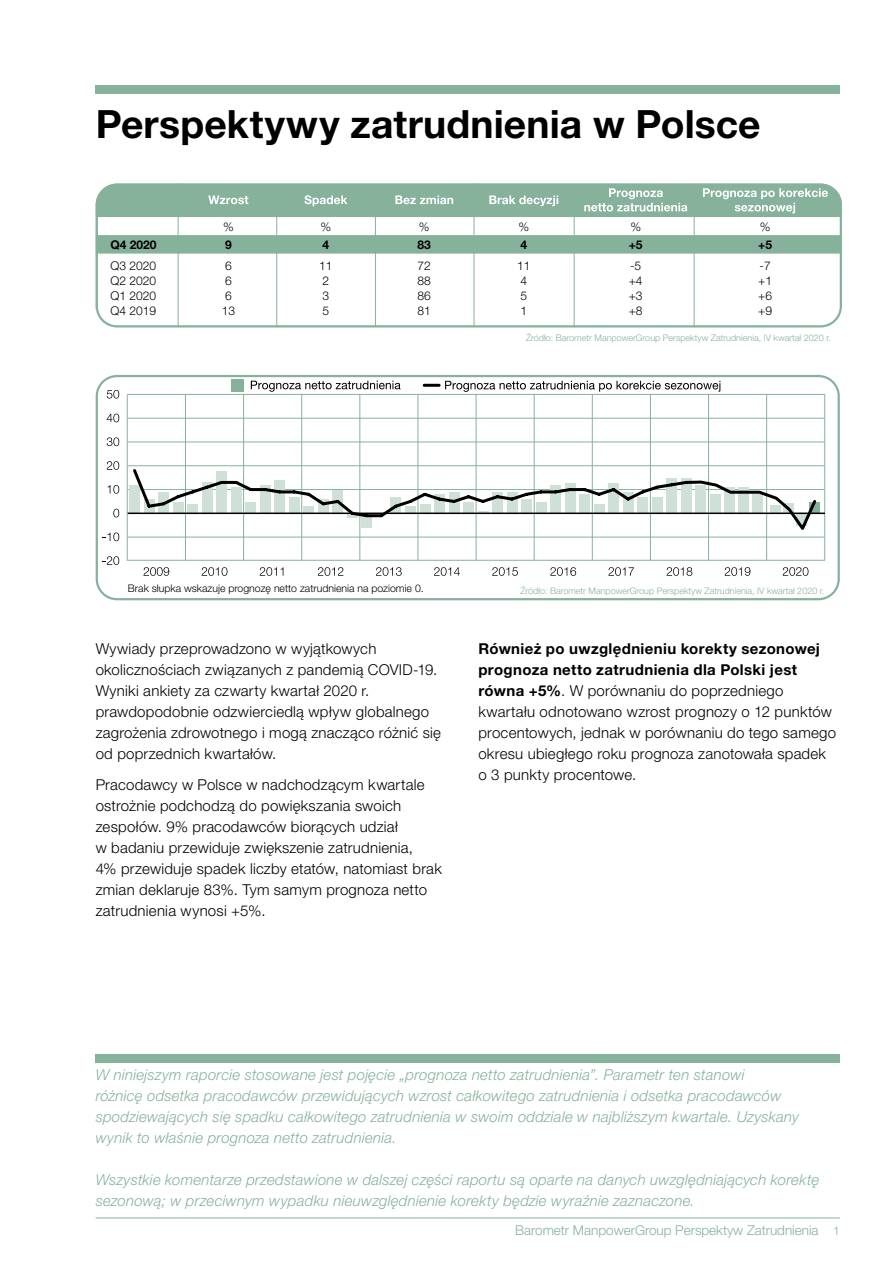
<style>
.page{position:relative;width:893px;height:1263px;background:#fff}
.page>*{position:absolute;margin:0;border:0;box-sizing:border-box;transform-origin:0 0}
.t1{font:700 39px "Helvetica Neue LT Pro";letter-spacing:.005em;color:#000}
.t2{font:300 15px/21px "Helvetica Neue LT Pro";letter-spacing:.015em;color:#000}
.t3{font:italic 300 15px/21px "Helvetica Neue LT Pro";letter-spacing:.015em;color:#86b29c}
.t4{font:300 13.5px "Helvetica Neue LT Pro";color:#86b29c}
.t5{font:300 12px "Helvetica Neue LT Pro";color:#000}
.t6{font:700 12px "Helvetica Neue LT Pro";color:#000}
.t7{font:300 10.5px "Helvetica Neue LT Pro";color:#000}
.t8{font:300 9px "Helvetica Neue LT Pro";color:#86b29c}
.s1{font-weight:700}
.s2{font-size:12px}
</style>
<div class="page">
<hr style="left:96px;top:1217px;width:744px;height:1px;background:#86b29c">
<div style="left:96px;top:85px;width:744px;height:9px;background:#86b29c"></div>
<div style="left:96px;top:1054px;width:744px;height:9px;background:#86b29c"></div>
<div style="left:96px;top:254px;width:746px;height:78px;background:linear-gradient(to right,#fff,#fff)"></div>
<svg style="left:96px;top:184px;width:746px;height:143px"></svg>
<hr style="left:694px;top:186px;width:1px;height:141px;background:#86b29c">
<hr style="left:574px;top:186px;width:1px;height:141px;background:#86b29c">
<hr style="left:474px;top:184px;width:1px;height:143px;background:#86b29c">
<hr style="left:375px;top:187px;width:1px;height:140px;background:#86b29c">
<hr style="left:276px;top:186px;width:1px;height:141px;background:#86b29c">
<hr style="left:178px;top:184px;width:1px;height:143px;background:#86b29c">
<svg style="left:208px;top:195px;width:40px;height:9px"></svg>
<svg style="left:304px;top:195px;width:43px;height:11px"></svg>
<svg style="left:395px;top:195px;width:58px;height:9px"></svg>
<svg style="left:489px;top:195px;width:69px;height:11px"></svg>
<svg style="left:584px;top:188px;width:103px;height:23px"></svg>
<svg style="left:703px;top:188px;width:125px;height:26px"></svg>
<svg style="left:96px;top:375px;width:744px;height:225px"></svg>
<hr style="left:424px;top:384px;width:15px;height:3px;background:#000">
<svg style="left:251px;top:381px;width:150px;height:11px"></svg>
<svg style="left:445px;top:381px;width:275px;height:11px"></svg>
<div style="left:231px;top:379px;width:13px;height:13px;background:#86b29c"></div>
<h1 class="t1" style="left:96px;top:100px;width:666px">Perspektywy zatrudnienia w Polsce</h1>
<p class="t5" style="left:223px;top:219px;width:12px">%</p>
<p class="t5" style="left:320px;top:219px;width:12px">%</p>
<p class="t5" style="left:419px;top:219px;width:12px">%</p>
<p class="t5" style="left:518px;top:219px;width:12px">%</p>
<p class="t5" style="left:630px;top:219px;width:12px">%</p>
<p class="t5" style="left:760px;top:219px;width:12px">%</p>
<p class="t6" style="left:110px;top:237px;width:48px">Q4 2020</p>
<p class="t6" style="left:225px;top:237px;width:8px">9</p>
<p class="t6" style="left:322px;top:237px;width:8px">4</p>
<p class="t6" style="left:418px;top:237px;width:15px">83</p>
<p class="t6" style="left:520px;top:237px;width:8px">4</p>
<p class="t6" style="left:629px;top:237px;width:15px">+5</p>
<p class="t6" style="left:758px;top:237px;width:15px">+5</p>
<p class="t5" style="left:110px;top:258px;width:47px">Q3 2020</p>
<p class="t5" style="left:225px;top:258px;width:8px">6</p>
<p class="t5" style="left:319px;top:258px;width:15px">11</p>
<p class="t5" style="left:417px;top:258px;width:15px">72</p>
<p class="t5" style="left:517px;top:258px;width:15px">11</p>
<p class="t5" style="left:630px;top:258px;width:13px">-5</p>
<p class="t5" style="left:760px;top:258px;width:13px">-7</p>
<p class="t5" style="left:110px;top:273px;width:47px">Q2 2020</p>
<p class="t5" style="left:225px;top:273px;width:8px">6</p>
<p class="t5" style="left:322px;top:273px;width:8px">2</p>
<p class="t5" style="left:418px;top:273px;width:15px">88</p>
<p class="t5" style="left:520px;top:273px;width:8px">4</p>
<p class="t5" style="left:629px;top:273px;width:15px">+4</p>
<p class="t5" style="left:758px;top:273px;width:15px">+1</p>
<p class="t5" style="left:110px;top:289px;width:47px">Q1 2020</p>
<p class="t5" style="left:225px;top:289px;width:8px">6</p>
<p class="t5" style="left:322px;top:289px;width:8px">3</p>
<p class="t5" style="left:418px;top:289px;width:15px">86</p>
<p class="t5" style="left:520px;top:289px;width:8px">5</p>
<p class="t5" style="left:629px;top:289px;width:15px">+3</p>
<p class="t5" style="left:758px;top:289px;width:15px">+6</p>
<p class="t5" style="left:110px;top:304px;width:47px">Q4 2019</p>
<p class="t5" style="left:222px;top:304px;width:15px">13</p>
<p class="t5" style="left:322px;top:304px;width:8px">5</p>
<p class="t5" style="left:418px;top:304px;width:15px">81</p>
<p class="t5" style="left:520px;top:304px;width:8px">1</p>
<p class="t5" style="left:629px;top:304px;width:15px">+8</p>
<p class="t5" style="left:758px;top:304px;width:15px">+9</p>
<p class="t8" style="left:526px;top:333px;width:306px">Źródło: Barometr ManpowerGroup Perspektyw Zatrudnienia, IV kwartał 2020 r.</p>
<p class="t7" style="left:128px;top:582px;width:297px">Brak słupka wskazuje prognozę netto zatrudnienia na poziomie 0.</p>
<p class="t8" style="left:520px;top:585px;width:305px">Źródło: Barometr ManpowerGroup Perspektyw Zatrudnienia, IV kwartał 2020 r.</p>
<p class="t2" style="left:96px;top:637px;width:347px">Wywiady przeprowadzono w wyjątkowych okolicznościach związanych z pandemią COVID-19.<br>Wyniki ankiety za czwarty kwartał 2020 r. prawdopodobnie odzwierciedlą wpływ globalnego zagrożenia zdrowotnego i mogą znacząco różnić się od poprzednich kwartałów.</p>
<p class="t2" style="left:96px;top:774px;width:348px">Pracodawcy w Polsce w nadchodzącym kwartale ostrożnie podchodzą do powiększania swoich zespołów. 9% pracodawców biorących udział<br>w badaniu przewiduje zwiększenie zatrudnienia,<br>4% przewiduje spadek liczby etatów, natomiast brak zmian deklaruje 83%. Tym samym prognoza netto zatrudnienia wynosi +5%.</p>
<p class="t2" style="left:478px;top:637px;width:359px"><span class="s1">Również po uwzględnieniu korekty sezonowej prognoza netto zatrudnienia dla Polski jest równa +5%</span>. W porównaniu do poprzedniego kwartału odnotowano wzrost prognozy o 12 punktów procentowych, jednak w porównaniu do tego samego okresu ubiegłego roku prognoza zanotowała spadek o 3 punkty procentowe.</p>
<p class="t3" style="left:96px;top:1064px;width:705px">W niniejszym raporcie stosowane jest pojęcie „prognoza netto zatrudnienia”. Parametr ten stanowi<br>różnicę odsetka pracodawców przewidujących wzrost całkowitego zatrudnienia i odsetka pracodawców spodziewających się spadku całkowitego zatrudnienia w swoim oddziale w najbliższym kwartale. Uzyskany wynik to właśnie prognoza netto zatrudnienia.</p>
<p class="t3" style="left:96px;top:1169px;width:725px">Wszystkie komentarze przedstawione w dalszej części raportu są oparte na danych uwzględniających korektę sezonową; w przeciwnym wypadku nieuwzględnienie korekty będzie wyraźnie zaznaczone.</p>
<p class="t4" style="left:515px;top:1222px;width:326px">Barometr ManpowerGroup Perspektyw Zatrudnienia <span class="s2">1</span></p>
</div>
